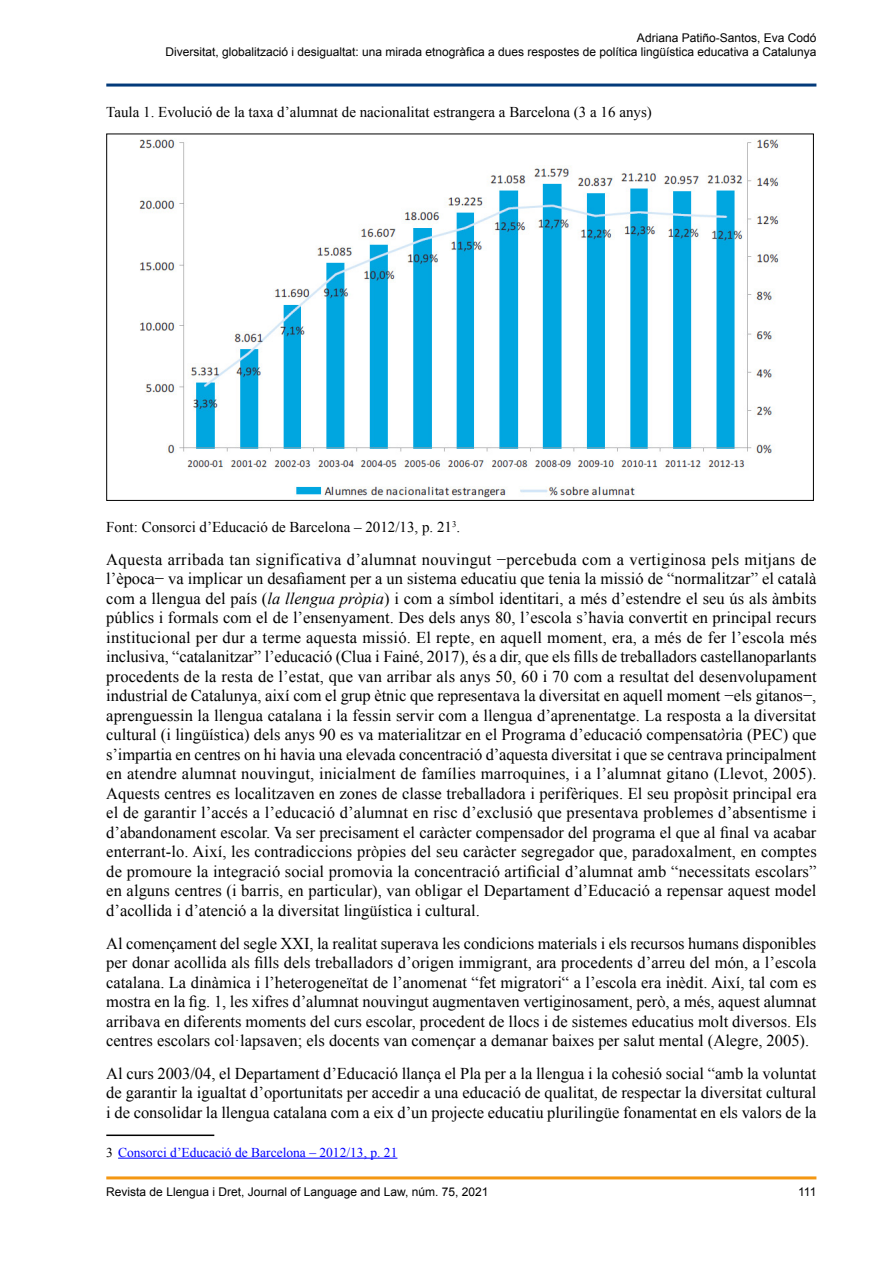
<style>
.page{position:relative;width:893px;height:1263px;background:#fff}
.page>*{position:absolute;margin:0;border:0;box-sizing:border-box;transform-origin:0 0}
.cos_de_text{font:16.5px/19.5px "Times New Roman";color:#000;text-align:justify}
.text_peu_taula_o_ima{font:15px "Times New Roman";color:#000}
.nota_a_peu_de_pàgina{font:13.5px "Times New Roman";color:#00f}
.t1{font:12px/14.4px "Arial";color:#000;text-align:right}
.s1{font-style:italic}
.s2{font-style:inherit}
.s3{color:#000}
</style>
<div class="page">
<hr style="left:106px;top:84px;width:710px;height:3px;background:#033a7a">
<hr style="left:106px;top:1176px;width:710px;height:3px;background:#f49712">
<img style="left:139px;top:139px;width:640px;height:359px">
<hr style="left:106px;top:1134px;width:108px;height:2px;background:#000">
<hr style="left:118px;top:1158px;width:279px;height:1px;background:#00f">
<p class="t1" style="left:165px;top:31px;width:653px">Adriana Patiño-Santos, Eva Codó<br>Diversitat, globalització i desigualtat: una mirada etnogràfica a dues respostes de política lingüística educativa a Catalunya</p>
<p class="text_peu_taula_o_ima" style="left:106px;top:102px;width:547px">Taula 1. Evolució de la taxa d’alumnat de nacionalitat estrangera a Barcelona (3 a 16 anys)</p>
<p class="text_peu_taula_o_ima" style="left:106px;top:517px;width:355px">Font: Consorci d’Educació de Barcelona – 2012/13, p. 21<sup>3</sup>.</p>
<p class="cos_de_text" style="left:106px;top:549px;width:712px">Aquesta arribada tan significativa d’alumnat nouvingut −percebuda com a vertiginosa pels mitjans de l’època− va implicar un desafiament per a un sistema educatiu que tenia la missió de “normalitzar” el català com a llengua del país (<span class="s1">la llengua pròpia</span>) i com a símbol identitari, a més d’estendre el seu ús als àmbits públics i formals com el de l’ensenyament. Des dels anys 80, l’escola s’havia convertit en principal recurs institucional per dur a terme aquesta missió. El repte, en aquell moment, era, a més de fer l’escola més inclusiva, “catalanitzar” l’educació (Clua i Fainé, 2017), és a dir, que els fills de treballadors castellanoparlants procedents de la resta de l’estat, que van arribar als anys 50, 60 i 70 com a resultat del desenvolupament industrial de Catalunya, així com el grup ètnic que representava la diversitat en aquell moment −els gitanos−, aprenguessin la llengua catalana i la fessin servir com a llengua d’aprenentatge. La resposta a la diversitat cultural (i lingüística) dels anys 90 es va materialitzar en el Programa d’educació compensat<span class="s1">ò</span>ria (PEC) que s’impartia en centres on hi havia una elevada concentració d’aquesta diversitat i que se centrava principalment en atendre alumnat nouvingut, inicialment de famílies marroquines, i a l’alumnat gitano (Llevot, 2005).<br>Aquests centres es localitzaven en zones de classe treballadora i perifèriques. El seu propòsit principal era el de garantir l’accés a l’educació d’alumnat en risc d’exclusió que presentava problemes d’absentisme i d’abandonament escolar. Va ser precisament el caràcter compensador del programa el que al final va acabar enterrant-lo. Així, les contradiccions pròpies del seu caràcter segregador que, paradoxalment, en comptes de promoure la integració social promovia la concentració artificial d’alumnat amb “necessitats escolars” en alguns centres (i barris, en particular), van obligar el Departament d’Educació a repensar aquest model d’acollida i d’atenció a la diversitat lingüística i cultural.</p>
<p class="cos_de_text" style="left:106px;top:933px;width:712px">Al començament del segle <span class="s2">XXI</span>, la realitat superava les condicions materials i els recursos humans disponibles per donar acollida als fills dels treballadors d’origen immigrant, ara procedents d’arreu del món, a l’escola catalana. La dinàmica i l’heterogeneïtat de l’anomenat “fet migratori“ a l’escola era inèdit. Així, tal com es mostra en la fig. 1, les xifres d’alumnat nouvingut augmentaven vertiginosament, però, a més, aquest alumnat arribava en diferents moments del curs escolar, procedent de llocs i de sistemes educatius molt diversos. Els centres escolars col·lapsaven; els docents van començar a demanar baixes per salut mental (Alegre, 2005).</p>
<p class="cos_de_text" style="left:106px;top:1063px;width:712px">Al curs 2003/04, el Departament d’Educació llança el Pla per a la llengua i la cohesió social “amb la voluntat de garantir la igualtat d’oportunitats per accedir a una educació de qualitat, de respectar la diversitat cultural i de consolidar la llengua catalana com a eix d’un projecte educatiu plurilingüe fonamentat en els valors de la</p>
<p class="nota_a_peu_de_pàgina" style="left:106px;top:1143px;width:293px"><span class="s3">3</span> Consorci d’Educació de Barcelona – 2012/13, p. 21</p>
<p class="t1" style="left:106px;top:1184px;width:384px">Revista de Llengua i Dret, Journal of Language and Law, núm. 75, 2021</p>
<p class="t1" style="left:798px;top:1184px;width:20px">111</p>
</div>
